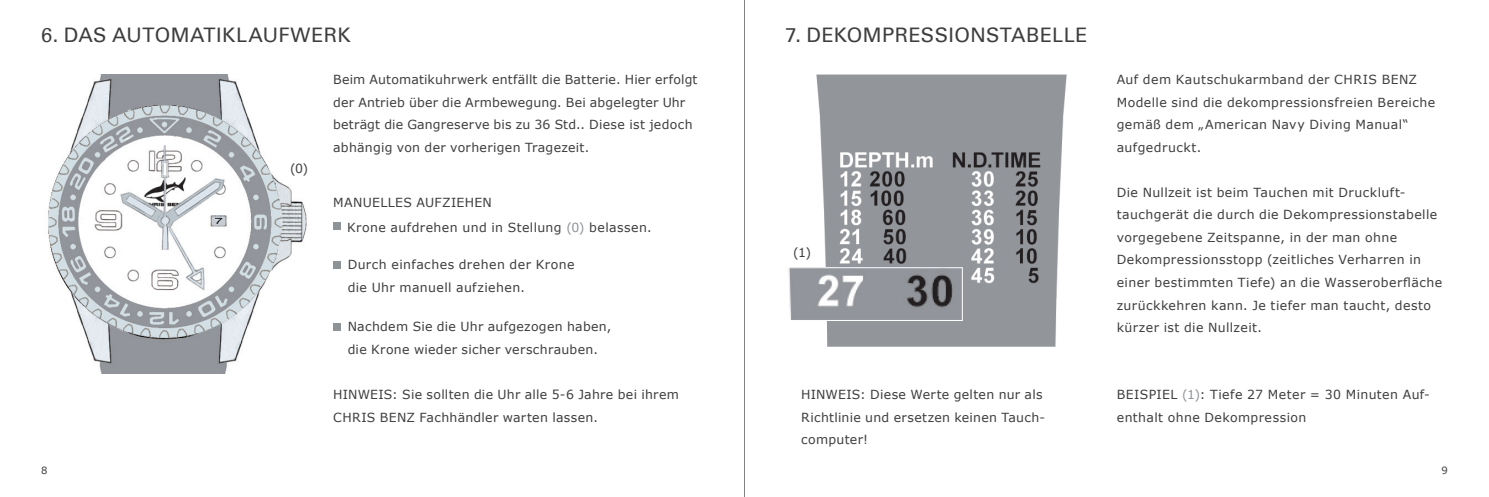
<style>
.page{position:relative;width:1489px;height:497px;background:#fff}
.page>*{position:absolute;margin:0;border:0;box-sizing:border-box;transform-origin:0 0}
.t1{font:20px "Univers Com 55 Roman";letter-spacing:.02em;color:#3e3e3f}
.t2{font:12.5px/22.5px "Verdana";letter-spacing:.025em;color:#3e3e3f}
.t3{font:10px "Verdana";color:#3e3e3f}
.s1{color:#8e9397}
</style>
<div class="page">
<img style="left:48px;top:74px;width:259px;height:299px">
<hr style="left:744px;top:0;width:1px;height:496px;background:#808285">
<div style="left:334px;top:322px;width:7px;height:8px;background:#8e9397"></div>
<div style="left:334px;top:261px;width:7px;height:7px;background:#8e9397"></div>
<div style="left:334px;top:223px;width:7px;height:7px;background:#8e9397"></div>
<img style="left:816px;top:74px;width:251px;height:272px">
<img style="left:788px;top:269px;width:172px;height:49px">
<div style="left:785px;top:267px;width:177px;height:53px;border:1px solid #fff"></div>
<h1 class="t1" style="left:41px;top:28px;width:311px">6. DAS AUTOMATIKLAUFWERK</h1>
<p class="t3" style="left:41px;top:463px;width:8px">8</p>
<p class="t2" style="left:290px;top:156px;width:20px">(0)</p>
<p class="t2" style="left:333px;top:68px;width:366px">Beim Automatikuhrwerk entfällt die Batterie. Hier erfolgt der Antrieb über die Armbewegung. Bei abgelegter Uhr beträgt die Gangreserve bis zu 36 Std.. Diese ist jedoch abhängig von der vorherigen Tragezeit.</p>
<p class="t2" style="left:333px;top:190px;width:160px">MANUELLES AUFZIEHEN</p>
<p class="t2" style="left:347px;top:215px;width:306px">Krone aufdrehen und in Stellung <span class="s1">(0)</span> belassen.</p>
<p class="t2" style="left:347px;top:253px;width:228px">Durch einfaches drehen der Krone die Uhr manuell aufziehen.</p>
<p class="t2" style="left:347px;top:315px;width:265px">Nachdem Sie die Uhr aufgezogen haben, die Krone wieder sicher verschrauben.</p>
<p class="t2" style="left:333px;top:382px;width:347px">HINWEIS: Sie sollten die Uhr alle 5-6 Jahre bei ihrem<br>CHRIS BENZ Fachhändler warten lassen.</p>
<h1 class="t1" style="left:785px;top:28px;width:303px">7. DEKOMPRESSIONSTABELLE</h1>
<p class="t2" style="left:793px;top:240px;width:19px">(1)</p>
<p class="t2" style="left:1116px;top:68px;width:320px">Auf dem Kautschukarmband der CHRIS BENZ Modelle sind die dekompressionsfreien Bereiche gemäß dem „American Navy Diving Manual“ aufgedruckt.</p>
<p class="t2" style="left:1116px;top:180px;width:327px">Die Nullzeit ist beim Tauchen mit Druckluft&shy;tauchgerät die durch die Dekompressionstabelle vorgegebene Zeitspanne, in der man ohne Dekompressionsstopp (zeitliches Verharren in einer bestimmten Tiefe) an die Wasseroberfläche zurückkehren kann. Je tiefer man taucht, desto kürzer ist die Nullzeit.</p>
<p class="t2" style="left:801px;top:382px;width:245px">HINWEIS: Diese Werte gelten nur als<br>Richtlinie und ersetzen keinen Tauch&shy;computer!</p>
<p class="t2" style="left:1116px;top:382px;width:314px">BEISPIEL <span class="s1">(1)</span>: Tiefe 27 Meter = 30 Minuten Auf&shy;enthalt ohne Dekompression</p>
<p class="t3" style="left:1441px;top:463px;width:8px">9</p>
</div>
